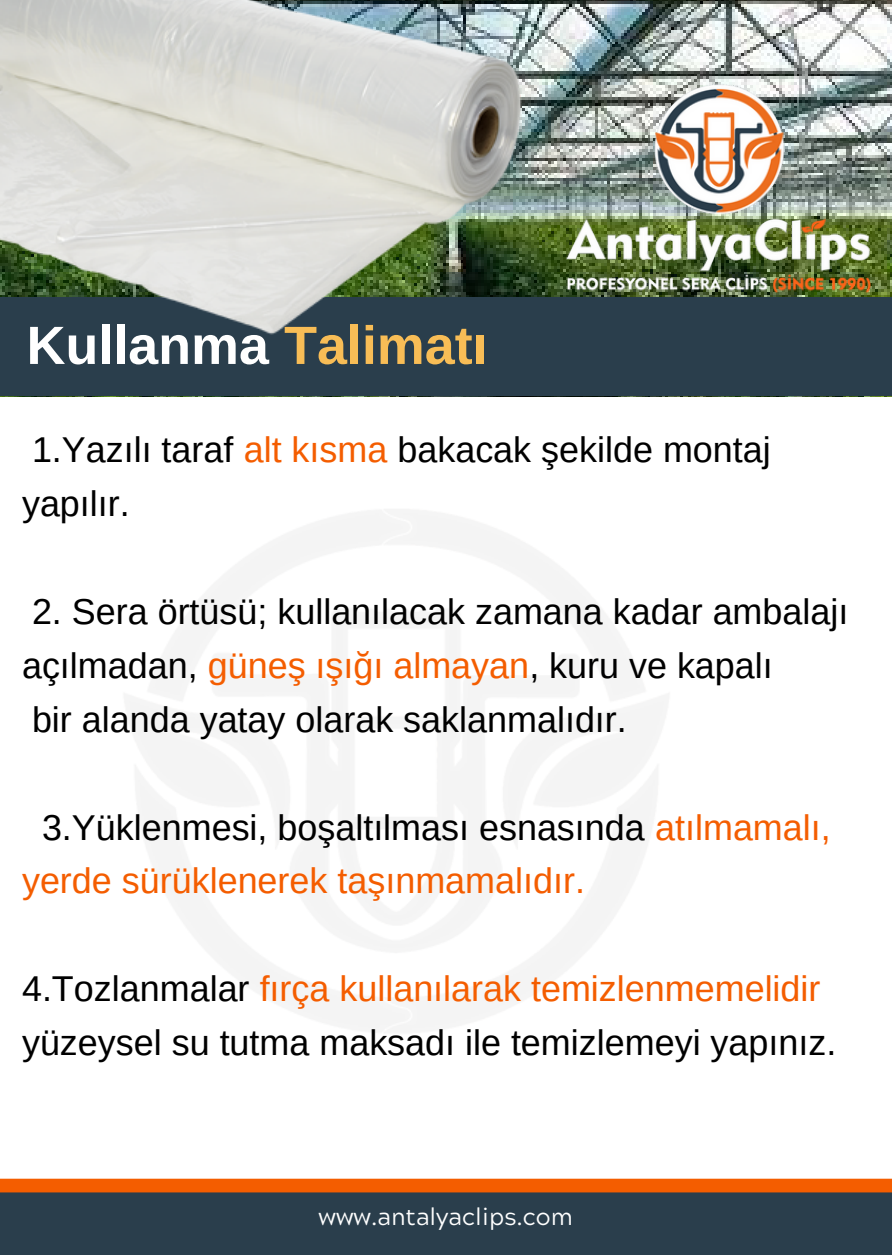
<style>
.page{position:relative;width:892px;height:1258px;background:#fff}
.page>*{position:absolute;margin:0;border:0;box-sizing:border-box;transform-origin:0 0}
.t1{font:700 54px "Arimo";color:#fff}
.t2{font:36px/54px "Arimo";color:#000}
.t3{font:36px/54px "Arimo";color:#f45d00}
.t4{font:24px "Acherus Grotesque";color:#fff}
.s1{color:#f8bd56}
.s2{color:#f45d00}
.s3{color:#000}
</style>
<div class="page">
<div style="left:0;top:1184px;width:891px;height:71px;background:#2a3e4c"></div>
<svg style="left:0;top:1178px;width:891px;height:14px;background:#f4650c"></svg>
<img style="left:534px;top:0;width:357px;height:71px">
<div style="left:0;top:298px;width:891px;height:98px;background:#2a3e4c"></div>
<img style="left:0;top:0;width:534px;height:335px">
<img style="left:534px;top:71px;width:357px;height:227px">
<h1 class="t1" style="left:27px;top:315px;width:462px">Kullanma <span class="s1">Talimatı</span></h1>
<p class="t2" style="left:22px;top:423px;width:750px">1.Yazılı taraf <span class="s2">alt kısma</span> bakacak şekilde montaj yapılır.</p>
<p class="t2" style="left:22px;top:584px;width:827px">2. Sera örtüsü; kullanılacak zamana kadar ambalajı açılmadan, <span class="s2">güneş ışığı almayan</span>, kuru ve kapalı<br>bir alanda yatay olarak saklanmalıdır.</p>
<p class="t3" style="left:22px;top:800px;width:810px;text-indent:20px"><span class="s3">3.Yüklenmesi, boşaltılması esnasında</span> atılmamalı, yerde sürüklenerek taşınmamalıdır.</p>
<p class="t2" style="left:22px;top:962px;width:815px">4.Tozlanmalar <span class="s2">fırça kullanılarak temizlenmemelidir </span>yüzeysel su tutma maksadı ile temizlemeyi yapınız.</p>
<p class="t4" style="left:318px;top:1207px;width:255px">www.antalyaclips.com</p>
</div>
